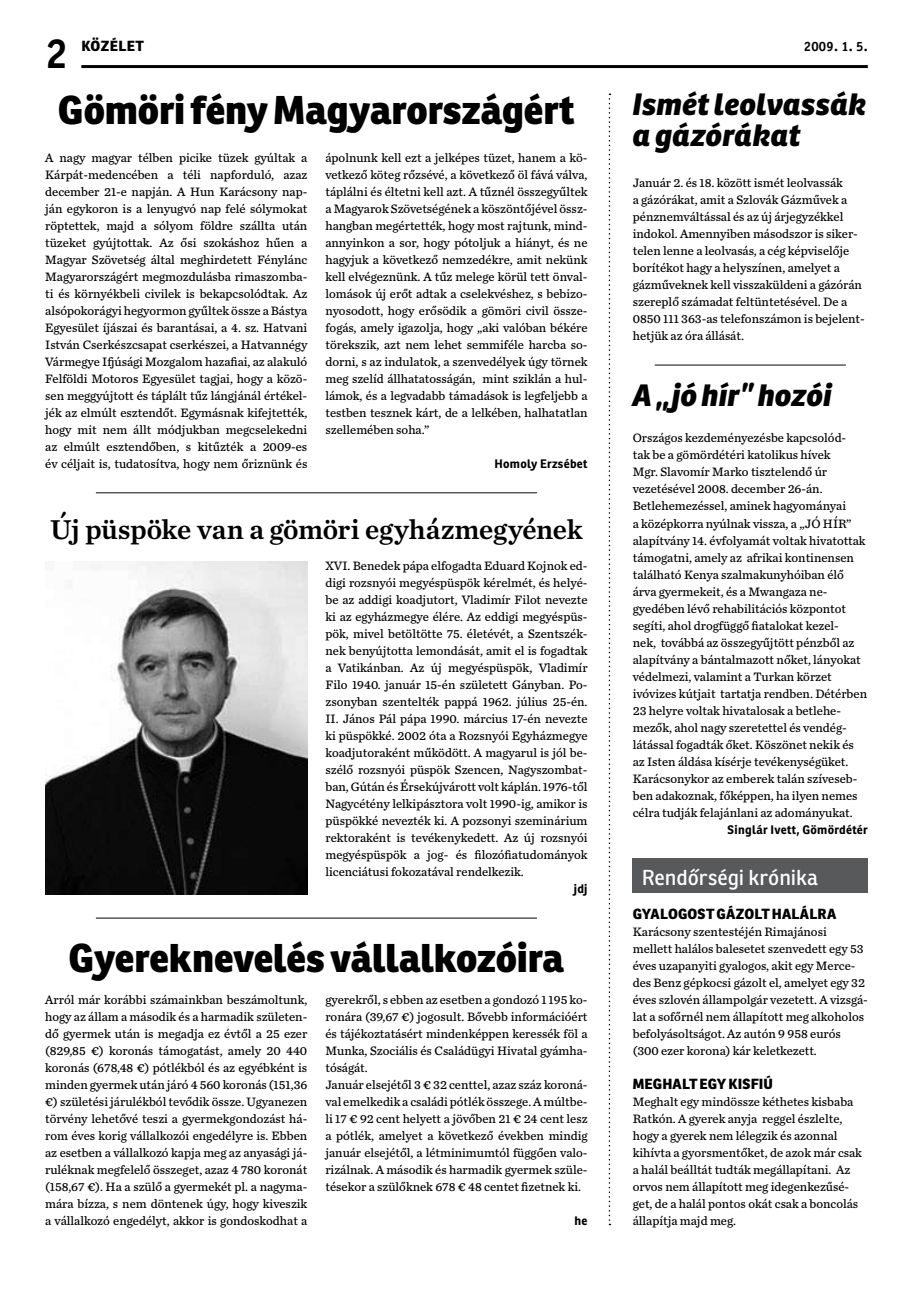
<style>
.page{position:relative;width:904px;height:1289px;background:#fff}
.page>*{position:absolute;margin:0;border:0;box-sizing:border-box;transform-origin:0 0}
.t1{font:700 42px "Officina Serif Itc TOT";color:#000}
.t2{font:800 39px "Ronnia";letter-spacing:-.005em;color:#000}
.t3{font:italic 800 30px/31.5px "Ronnia";color:#000}
.t4{font:28.5px "Chronicle Text G3 Semi";letter-spacing:-.01em;color:#000}
.t5{font:21px "Ronnia";color:#fff}
.t6{font:800 14.25px "Ronnia";letter-spacing:.01em;color:#000}
.t7{font:700 13.5px "Officina Serif Itc TOT";color:#000}
.t8{font:12.75px/17px "Chronicle Text G4";color:#000}
.t9{font:700 12px "Ronnia";letter-spacing:.025em;color:#000}
</style>
<div class="page">
<hr style="left:81px;top:65px;width:786px;height:3px;background:#000">
<div style="left:632px;top:858px;width:235px;height:35px;background:#58595b"></div>
<svg style="left:608px;top:94px;width:2px;height:1131px"></svg>
<hr style="left:96px;top:492px;width:441px;height:1px;background:#58595b">
<hr style="left:96px;top:917px;width:441px;height:1px;background:#58595b">
<img style="left:45px;top:561px;width:262px;height:333px">
<hr style="left:654px;top:364px;width:191px;height:2px;background:#58595b">
<p class="t6" style="left:81px;top:37px;width:29px">KÖZÉLET</p>
<h1 class="t1" style="left:45px;top:28px;width:24px">2</h1>
<p class="t7" style="left:803px;top:38px;width:65px">2009. 1. 5.</p>
<h3 class="t3" style="left:632px;top:88px;width:235px">Ismét leolvassák a gázórákat</h3>
<p class="t8" style="left:632px;top:174px;width:233px">Január 2. és 18. között ismét leolvassák<br>a gázórákat, amit a Szlovák Gázművek a pénznemváltással és az új árjegyzékkel indokol. Amennyiben másodszor is siker&shy;telen lenne a leolvasás, a cég képviselője borítékot hagy a helyszínen, amelyet a gázműveknek kell visszaküldeni a gázórán szereplő számadat feltüntetésével. De a 0850 111 363-as telefonszámon is bejelent&shy;hetjük az óra állását.</p>
<h3 class="t3" style="left:632px;top:379px;width:201px">A „jó hír” hozói</h3>
<p class="t8" style="left:632px;top:429px;width:236px">Országos kezdeményezésbe kapcsolód-<br>tak be a gömördétéri katolikus hívek<br>Mgr. Slavomír Marko tisztelendő úr vezetésével 2008. december 26-án.<br>Betlehemezéssel, aminek hagyományai<br>a középkorra nyúlnak vissza, a „JÓ HÍR” alapítvány 14. évfolyamát voltak hivatottak támogatni, amely az afrikai kontinensen található Kenya szalmakunyhóiban élő árva gyermekeit, és a Mwangaza ne&shy;gyedében lévő rehabilitációs központot segíti, ahol drogfüggő fiatalokat kezel-<br>nek, továbbá az összegyűjtött pénzből az alapítvány a bántalmazott nőket, lányokat védelmezi, valamint a Turkan körzet ivóvizes kútjait tartatja rendben. Détérben 23 helyre voltak hivatalosak a betlehe&shy;mezők, ahol nagy szeretettel és vendég&shy;látással fogadták őket. Köszönet nekik és az Isten áldása kísérje tevékenységüket.<br>Karácsonykor az emberek talán szíveseb&shy;ben adakoznak, főképpen, ha ilyen nemes célra tudják felajánlani az adományukat.</p>
<p class="t9" style="left:727px;top:821px;width:142px">Singlár Ivett, Gömördétér</p>
<h2 class="t2" style="left:58px;top:85px;width:518px">Gömöri fény Magyarországért</h2>
<p class="t8" style="left:45px;top:148px;width:264px;text-align:justify">A nagy magyar télben picike tüzek gyúltak a Kárpát-medencében a téli napforduló, azaz december 21-e napján. A Hun Karácsony nap&shy;ján egykoron is a lenyugvó nap felé sólymokat röptettek, majd a sólyom földre szállta után tüzeket gyújtottak. Az ősi szokáshoz hűen a Magyar Szövetség által meghirdetett Fénylánc Magyarországért megmozdulásba rimaszomba&shy;ti és környékbeli civilek is bekapcsolódtak. Az alsópokorágyi hegyormon gyűltek össze a Bástya Egyesület íjászai és barantásai, a 4. sz. Hatvani István Cserkészcsapat cserkészei, a Hatvannégy Vármegye Ifjúsági Mozgalom hazafiai, az alakuló Felföldi Motoros Egyesület tagjai, hogy a közö&shy;sen meggyújtott és táplált tűz lángjánál értékel&shy;jék az elmúlt esztendőt. Egymásnak kifejtették, hogy mit nem állt módjukban megcselekedni az elmúlt esztendőben, s kitűzték a 2009-es év céljait is, tudatosítva, hogy nem őriznünk és</p>
<p class="t8" style="left:325px;top:148px;width:264px;text-align:justify">ápolnunk kell ezt a jelképes tüzet, hanem a kö&shy;vetkező köteg rőzsévé, a következő öl fává válva, táplálni és éltetni kell azt. A tűznél összegyűltek a Magyarok Szövetségének a köszöntőjével össz&shy;hangban megértették, hogy most rajtunk, mind&shy;annyinkon a sor, hogy pótoljuk a hiányt, és ne hagyjuk a következő nemzedékre, amit nekünk kell elvégeznünk. A tűz melege körül tett önval&shy;lomások új erőt adtak a cselekvéshez, s bebizo&shy;nyosodott, hogy erősödik a gömöri civil össze&shy;fogás, amely igazolja, hogy „aki valóban békére törekszik, azt nem lehet semmiféle harcba so&shy;dorni, s az indulatok, a szenvedélyek úgy törnek meg szelíd állhatatosságán, mint sziklán a hul&shy;lámok, és a legvadabb támadások is legfeljebb a testben tesznek kárt, de a lelkében, halhatatlan szellemében soha.”</p>
<p class="t9" style="left:494px;top:456px;width:95px">Homoly Erzsébet</p>
<h3 class="t4" style="left:50px;top:506px;width:534px">Új püspöke van a gömöri egyházmegyének</h3>
<p class="t8" style="left:325px;top:556px;width:264px;text-align:justify">XVI. Benedek pápa elfogadta Eduard Kojnok ed&shy;digi rozsnyói megyéspüspök kérelmét, és helyé&shy;be az addigi koadjutort, Vladimír Filot nevezte ki az egyházmegye élére. Az eddigi megyéspüs&shy;pök, mivel betöltötte 75. életévét, a Szentszék&shy;nek benyújtotta lemondását, amit el is fogadtak a Vatikánban. Az új megyéspüspök, Vladimír Filo 1940. január 15-én született Gányban. Po&shy;zsonyban szentelték pappá 1962. július 25-én.<br>II. János Pál pápa 1990. március 17-én nevezte ki püspökké. 2002 óta a Rozsnyói Egyházmegye koadjutoraként működött. A magyarul is jól be&shy;szélő rozsnyói püspök Szencen, Nagyszombat&shy;ban, Gútán és Érsekújvárott volt káplán. 1976-től Nagycétény lelkipásztora volt 1990-ig, amikor is püspökké nevezték ki. A pozsonyi szeminárium rektoraként is tevékenykedett. Az új rozsnyói megyéspüspök a jog- és filozófiatudományok licenciátusi fokozatával rendelkezik.</p>
<p class="t9" style="left:573px;top:881px;width:15px">jdj</p>
<h3 class="t5" style="left:641px;top:864px;width:178px">Rendőrségi krónika</h3>
<h2 class="t2" style="left:68px;top:933px;width:497px">Gyereknevelés vállalkozóira</h2>
<p class="t8" style="left:45px;top:990px;width:264px;text-align:justify">Arról már korábbi számainkban beszámoltunk, hogy az állam a második és a harmadik születen&shy;dő gyermek után is megadja ez évtől a 25 ezer (829,85 €) koronás támogatást, amely 20 440 koronás (678,48 €) pótlékból és az egyébként is minden gyermek után járó 4 560 koronás (151,36 €) születési járulékból tevődik össze. Ugyanezen törvény lehetővé teszi a gyermekgondozást há&shy;rom éves korig vállalkozói engedélyre is. Ebben az esetben a vállalkozó kapja meg az anyasági já&shy;ruléknak megfelelő összeget, azaz 4 780 koronát (158,67 €). Ha a szülő a gyermekét pl. a nagyma&shy;mára bízza, s nem döntenek úgy, hogy kiveszik a vállalkozó engedélyt, akkor is gondoskodhat a</p>
<p class="t8" style="left:325px;top:990px;width:264px">gyerekről, s ebben az esetben a gondozó 1 195 ko&shy;ronára (39,67 €) jogosult. Bővebb információért és tájékoztatásért mindenképpen keressék föl a Munka, Szociális és Családügyi Hivatal gyámha&shy;tóságát.<br>Január elsejétől 3 € 32 centtel, azaz száz koroná&shy;val emelkedik a családi pótlék összege. A múltbe&shy;li 17 € 92 cent helyett a jövőben 21 € 24 cent lesz a pótlék, amelyet a következő években mindig január elsejétől, a létminimumtól függően valo&shy;rizálnak. A második és harmadik gyermek szüle&shy;tésekor a szülőknek 678 € 48 centet fizetnek ki.</p>
<p class="t9" style="left:574px;top:1213px;width:15px">he</p>
<p class="t6" style="left:632px;top:904px;width:205px">Gyalogost gázolt halálra</p>
<p class="t8" style="left:632px;top:922px;width:236px">Karácsony szentestéjén Rimajánosi mellett halálos balesetet szenvedett egy 53 éves uzapanyiti gyalogos, akit egy Merce&shy;des Benz gépkocsi gázolt el, amelyet egy 32 éves szlovén állampolgár vezetett. A vizsgá&shy;lat a sofőrnél nem állapított meg alkoholos befolyásoltságot. Az autón 9 958 eurós (300 ezer korona) kár keletkezett.</p>
<p class="t6" style="left:632px;top:1074px;width:142px">Meghalt egy kisfiú</p>
<p class="t8" style="left:632px;top:1092px;width:231px">Meghalt egy mindössze kéthetes kisbaba Ratkón. A gyerek anyja reggel észlelte, hogy a gyerek nem lélegzik és azonnal kihívta a gyorsmentőket, de azok már csak a halál beálltát tudták megállapítani. Az orvos nem állapított meg idegenkezűsé&shy;get, de a halál pontos okát csak a boncolás állapítja majd meg.</p>
</div>
